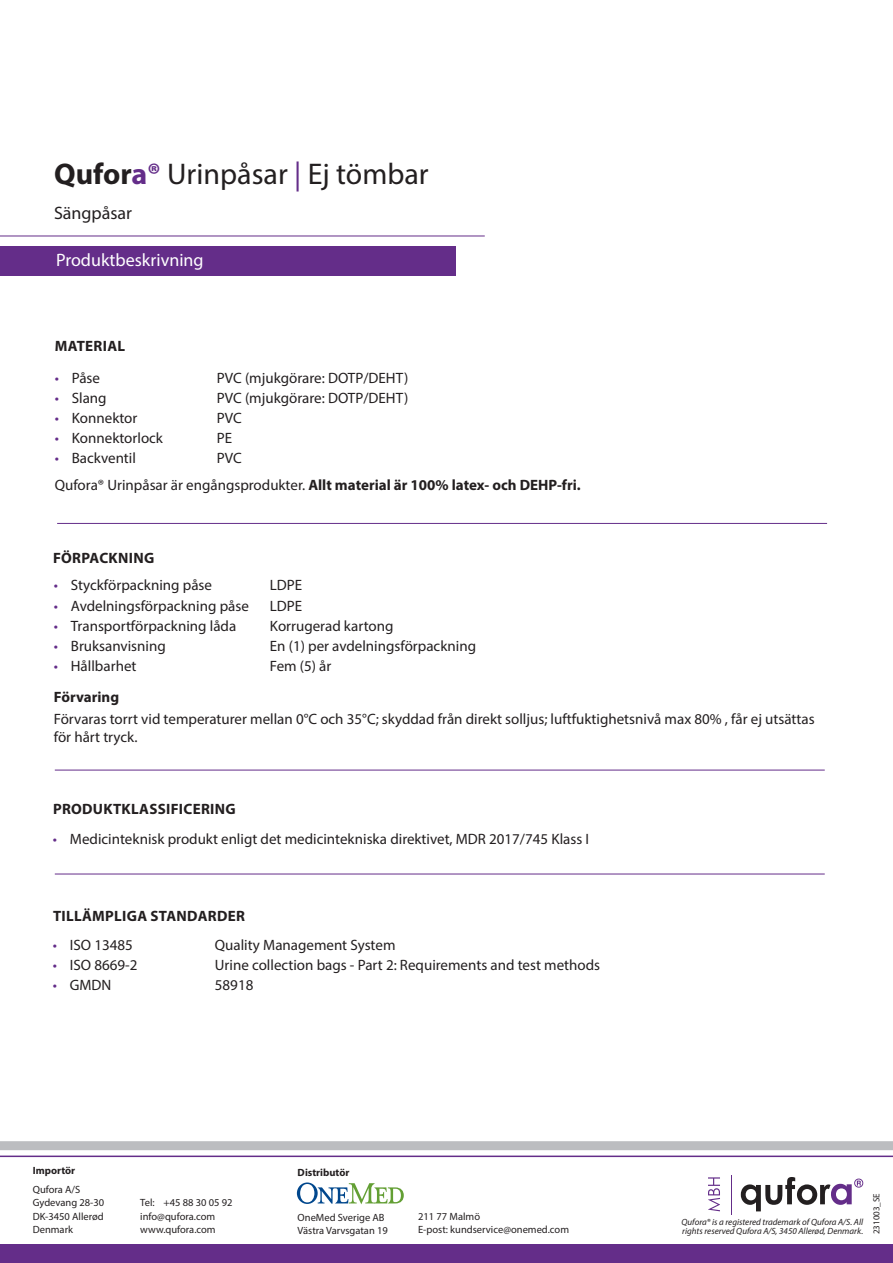
<style>
.page{position:relative;width:893px;height:1263px;background:#fff}
.page>*{position:absolute;margin:0;border:0;box-sizing:border-box;transform-origin:0 0}
.t1{font:30px "Myriad Pro";color:#231f20}
.t2{font:18px "Myriad Pro";color:#fff}
.t3{font:18px "Myriad Pro";color:#231f20}
.Paragraph_Style_2{font:15px/18px "Myriad Pro";color:#231f20}
.Paragraph_Style_2-2{font:700 15px "Myriad Pro";color:#231f20}
.Paragraph_Style_2-3{font:700 15px "Myriad Pro";letter-spacing:.02em;color:#231f20}
.t4{font:10.5px "Myriad Pro";color:#231f20}
.t5{font:700 10.5px "Myriad Pro";color:#231f20}
.t6{font:italic 9px/9px "Myriad Pro";color:#231f20}
.t7{font:9px "Myriad Pro";color:#231f20}
.s1{font-weight:700}
.s2{font-weight:700;color:#642d89}
.s3{color:#642d89}
.s4{font-weight:400}
</style>
<div class="page">
<div style="left:0;top:247px;width:455px;height:29px;background:#642d89"></div>
<div style="left:0;top:1244px;width:893px;height:19px;background:#642d89"></div>
<hr style="left:0;top:236px;width:485px;height:1px;background:#642d89">
<hr style="left:0;top:1155px;width:893px;height:2px;background:#642d89">
<div style="left:0;top:1141px;width:893px;height:9px;background:#bcbdc0"></div>
<svg style="left:741px;top:1177px;width:122px;height:34px"></svg>
<hr style="left:731px;top:1175px;width:1px;height:39px;background:#642d89">
<svg style="left:708px;top:1177px;width:12px;height:34px"></svg>
<hr style="left:57px;top:523px;width:770px;height:1px;background:#642d89">
<hr style="left:55px;top:770px;width:770px;height:1px;background:#642d89">
<hr style="left:55px;top:874px;width:770px;height:1px;background:#642d89">
<svg style="left:297px;top:1182px;width:107px;height:22px"></svg>
<p class="t1" style="left:54px;top:156px;width:376px"><span class="s1">Qufor</span><span class="s2">a®</span> Urinpåsar <span class="s3">|</span> Ej tömbar</p>
<p class="t3" style="left:54px;top:201px;width:80px">Sängpåsar</p>
<p class="t2" style="left:56px;top:249px;width:149px">Produktbeskrivning</p>
<p class="Paragraph_Style_2-3" style="left:55px;top:337px;width:72px">MATERIAL</p>
<p class="Paragraph_Style_2" style="left:55px;top:369px;width:47px"><span class="s3">•</span> Påse</p>
<p class="Paragraph_Style_2" style="left:217px;top:369px;width:193px">PVC (mjukgörare: DOTP/DEHT)</p>
<p class="Paragraph_Style_2" style="left:55px;top:389px;width:53px"><span class="s3">•</span> Slang</p>
<p class="Paragraph_Style_2" style="left:217px;top:389px;width:193px">PVC (mjukgörare: DOTP/DEHT)</p>
<p class="Paragraph_Style_2" style="left:55px;top:409px;width:84px"><span class="s3">•</span> Konnektor</p>
<p class="Paragraph_Style_2" style="left:217px;top:409px;width:27px">PVC</p>
<p class="Paragraph_Style_2" style="left:55px;top:429px;width:110px"><span class="s3">•</span> Konnektorlock</p>
<p class="Paragraph_Style_2" style="left:217px;top:429px;width:17px">PE</p>
<p class="Paragraph_Style_2" style="left:55px;top:449px;width:83px"><span class="s3">•</span> Backventil</p>
<p class="Paragraph_Style_2" style="left:217px;top:449px;width:27px">PVC</p>
<p class="Paragraph_Style_2-2" style="left:55px;top:475px;width:527px"><span class="s4">Qufora® Urinpåsar är engångsprodukter.</span> Allt material är 100% latex- och DEHP-fri.</p>
<p class="Paragraph_Style_2-3" style="left:53px;top:548px;width:103px">FÖRPACKNING</p>
<p class="Paragraph_Style_2" style="left:54px;top:576px;width:160px"><span class="s3">•</span> Styckförpackning påse</p>
<p class="Paragraph_Style_2" style="left:270px;top:576px;width:34px">LDPE</p>
<p class="Paragraph_Style_2" style="left:54px;top:596px;width:197px"><span class="s3">•</span> Avdelningsförpackning påse</p>
<p class="Paragraph_Style_2" style="left:270px;top:596px;width:34px">LDPE</p>
<p class="Paragraph_Style_2" style="left:54px;top:616px;width:184px"><span class="s3">•</span> Transportförpackning låda</p>
<p class="Paragraph_Style_2" style="left:270px;top:616px;width:125px">Korrugerad kartong</p>
<p class="Paragraph_Style_2" style="left:54px;top:637px;width:113px"><span class="s3">•</span> Bruksanvisning</p>
<p class="Paragraph_Style_2" style="left:270px;top:637px;width:208px">En (1) per avdelningsförpackning</p>
<p class="Paragraph_Style_2" style="left:54px;top:657px;width:84px"><span class="s3">•</span> Hållbarhet</p>
<p class="Paragraph_Style_2" style="left:270px;top:657px;width:63px">Fem (5) år</p>
<p class="Paragraph_Style_2-2" style="left:54px;top:687px;width:67px">Förvaring</p>
<p class="Paragraph_Style_2" style="left:54px;top:710px;width:762px">Förvaras torrt vid temperaturer mellan 0°C och 35°C; skyddad från direkt solljus; luftfuktighetsnivå max 80% , får ej utsättas för hårt tryck.</p>
<p class="Paragraph_Style_2-3" style="left:53px;top:800px;width:184px">PRODUKTKLASSIFICERING</p>
<p class="Paragraph_Style_2" style="left:53px;top:829px;width:538px"><span class="s3">•</span> Medicinteknisk produkt enligt det medicintekniska direktivet, MDR 2017/745 Klass I</p>
<p class="Paragraph_Style_2-3" style="left:53px;top:906px;width:193px">TILLÄMPLIGA STANDARDER</p>
<p class="Paragraph_Style_2" style="left:53px;top:936px;width:81px"><span class="s3">•</span> ISO 13485</p>
<p class="Paragraph_Style_2" style="left:215px;top:936px;width:182px">Quality Management System</p>
<p class="Paragraph_Style_2" style="left:53px;top:956px;width:86px"><span class="s3">•</span> ISO 8669-2</p>
<p class="Paragraph_Style_2" style="left:215px;top:956px;width:387px">Urine collection bags - Part 2: Requirements and test methods</p>
<p class="Paragraph_Style_2" style="left:53px;top:976px;width:60px"><span class="s3">•</span> GMDN</p>
<p class="Paragraph_Style_2" style="left:215px;top:976px;width:40px">58918</p>
<p class="t5" style="left:33px;top:1163px;width:44px">Importör</p>
<p class="t4" style="left:33px;top:1183px;width:49px">Qufora A/S</p>
<p class="t4" style="left:33px;top:1196px;width:73px">Gydevang 28-30</p>
<p class="t4" style="left:33px;top:1210px;width:73px">DK-3450 Allerød</p>
<p class="t4" style="left:33px;top:1223px;width:42px">Denmark</p>
<p class="t4" style="left:140px;top:1196px;width:94px">Tel: +45 88 30 05 92</p>
<p class="t4" style="left:140px;top:1210px;width:76px">info@qufora.com</p>
<p class="t4" style="left:140px;top:1223px;width:77px">www.qufora.com</p>
<p class="t5" style="left:298px;top:1165px;width:53px">Distributör</p>
<p class="t4" style="left:298px;top:1211px;width:88px">OneMed Sverige AB</p>
<p class="t4" style="left:298px;top:1224px;width:92px">Västra Varvsgatan 19</p>
<p class="t4" style="left:418px;top:1210px;width:63px">211 77 Malmö</p>
<p class="t4" style="left:418px;top:1223px;width:152px">E-post: kundservice@onemed.com</p>
<p class="t6" style="left:681px;top:1217px;width:183px">Qufora® is a registered trademark of Qufora A/S. All rights reserved Qufora A/S, 3450 Allerød, Denmark.</p>
<p class="t7" style="left:871px;top:1234px;width:43px;rotate:-90deg">231003_SE</p>
</div>
